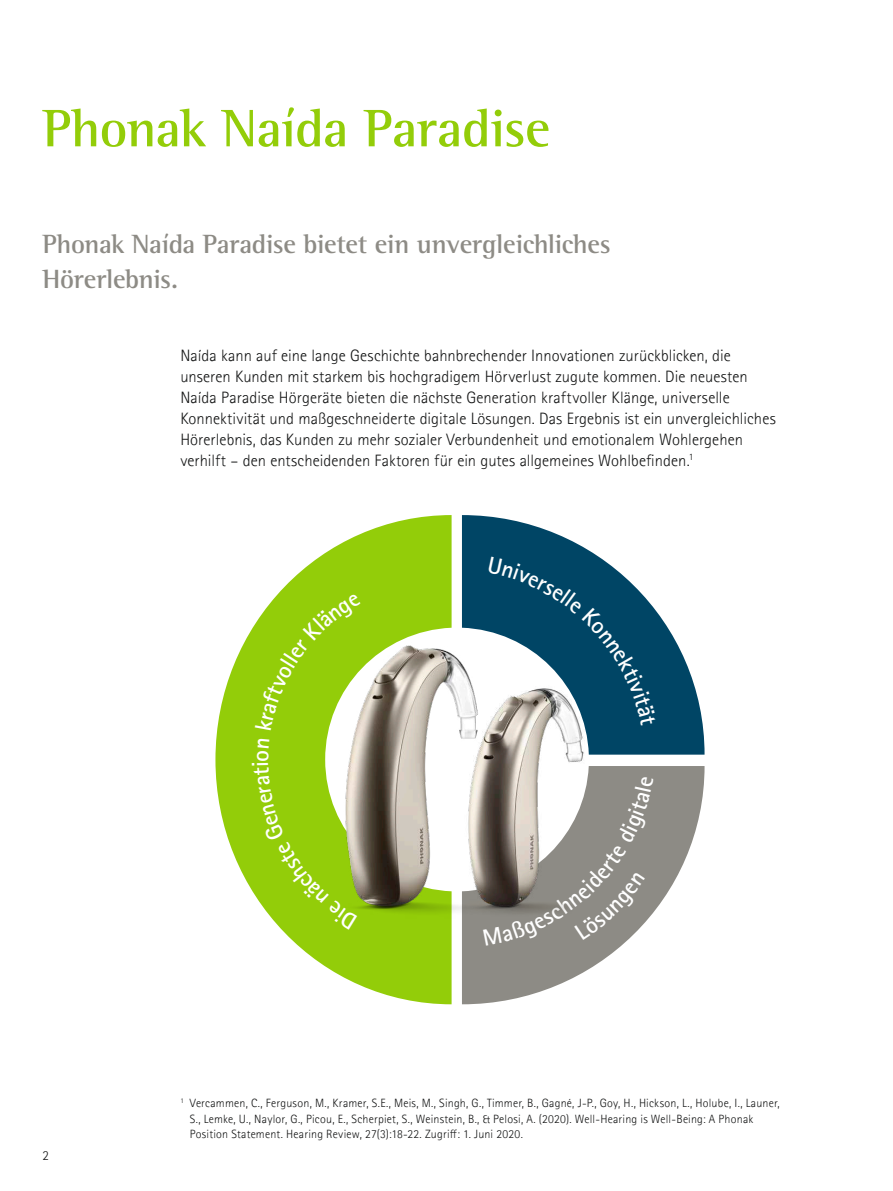
<style>
.page{position:relative;width:893px;height:1191px;background:#fff}
.page>*{position:absolute;margin:0;border:0;box-sizing:border-box;transform-origin:0 0}
.t1{font:700 54px "Rotis Semifor Phonak";letter-spacing:-.01em;color:#93cd09}
.t2{font:700 27px/34.3px "Rotis Semifor Phonak";letter-spacing:-.01em;color:#8d8b85}
.t3{font:300 16.5px/21px "Rotis Sansfor Phonak";letter-spacing:.005em;color:#131414}
.t4{font:300 13.5px "Rotis Sansfor Phonak";color:#131414}
.t5{font:300 12px/15.3px "Rotis Sansfor Phonak";letter-spacing:.02em;color:#131414}
</style>
<div class="page">
<svg style="left:462px;top:766px;width:243px;height:238px"></svg>
<svg style="left:462px;top:515px;width:243px;height:239px"></svg>
<svg style="left:215px;top:515px;width:237px;height:489px"></svg>
<img style="left:289px;top:582px;width:199px;height:357px">
<img style="left:339px;top:599px;width:338px;height:338px">
<svg style="left:488px;top:556px;width:168px;height:169px"></svg>
<svg style="left:252px;top:739px;width:105px;height:190px;background:#a2d22e"></svg>
<svg style="left:255px;top:593px;width:106px;height:137px;background:#9ed222"></svg>
<svg style="left:483px;top:776px;width:171px;height:169px;background:#97938d"></svg>
<h1 class="t1" style="left:43px;top:107px;width:509px">Phonak Naída Paradise</h1>
<h2 class="t2" style="left:43px;top:229px;width:570px">Phonak Naída Paradise bietet ein unvergleichliches<br>Hörerlebnis.</h2>
<p class="t3" style="left:180px;top:345px;width:597px">Naída kann auf eine lange Geschichte bahnbrechender Innovationen zurückblicken, die unseren Kunden mit starkem bis hochgradigem Hörverlust zugute kommen. Die neuesten Naída Paradise Hörgeräte bieten die nächste Generation kraftvoller Klänge, universelle Konnektivität und maßgeschneiderte digitale Lösungen. Das Ergebnis ist ein unvergleichliches Hörerlebnis, das Kunden zu mehr sozialer Verbundenheit und emotionalem Wohlergehen verhilft – den entscheidenden Faktoren für ein gutes allgemeines Wohlbefinden.<sup>1</sup></p>
<p class="t4" style="left:43px;top:1148px;width:8px">2</p>
<p class="t5" style="left:190px;top:1095px;width:591px;text-indent:-10px"><sup>1</sup> Vercammen, C., Ferguson, M., Kramer, S.E., Meis, M., Singh, G., Timmer, B., Gagné, J-P., Goy, H., Hickson, L., Holube, I., Launer,<br>S., Lemke, U., Naylor, G., Picou, E., Scherpiet, S., Weinstein, B., &amp; Pelosi, A. (2020). Well-Hearing is Well-Being: A Phonak<br>Position Statement. Hearing Review, 27(3):18-22. Zugriff: 1. Juni 2020.</p>
</div>
